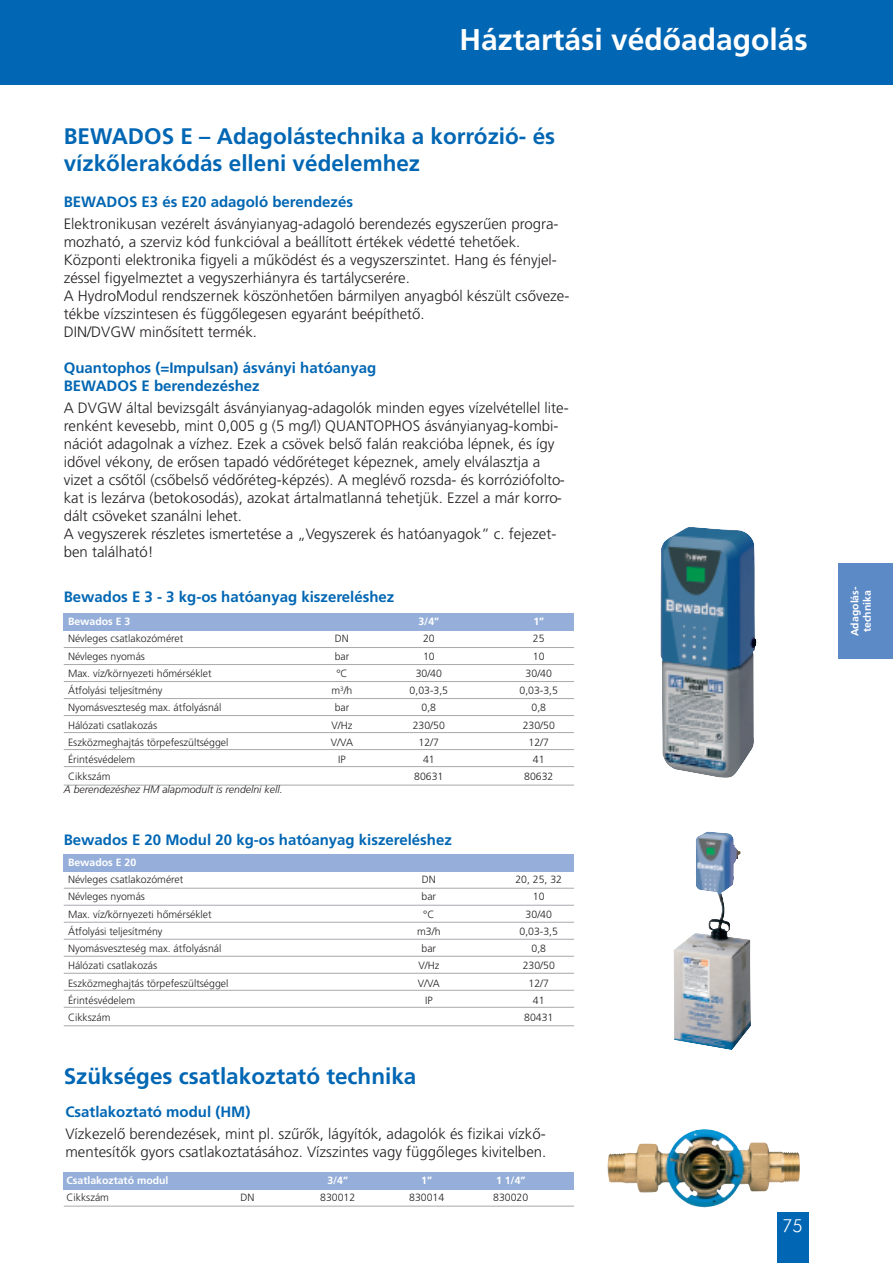
<style>
.page{position:relative;width:893px;height:1263px;background:#fff}
.page>*{position:absolute;margin:0;border:0;box-sizing:border-box;transform-origin:0 0}
.t1{font:700 30px "Frutiger CE";color:#fff}
.t2{font:700 22.5px/27px "Frutiger CE";color:#0166b3}
.t3{font:18px "Futura Lt HU Normal";color:#fff}
.t4{font:300 15px/18px "Frutiger CE";color:#231f20}
.t5{font:700 15px/18px "Frutiger CE";color:#0166b3}
.t6{font:300 10.5px "Frutiger CE";color:#231f20}
.t7{font:700 10.5px/12.6px "Frutiger CE";color:#fff;text-align:center}
.t8{font:italic 300 10.5px "Frutiger CE";color:#231f20}
</style>
<div class="page">
<div style="left:0;top:0;width:893px;height:85px;background:#0166b3"></div>
<div style="left:64px;top:614px;width:510px;height:17px;background:#96afda"></div>
<hr style="left:64px;top:647px;width:510px;height:1px;background:#a8a9ad">
<hr style="left:64px;top:664px;width:510px;height:1px;background:#a8a9ad">
<hr style="left:64px;top:681px;width:510px;height:1px;background:#a8a9ad">
<hr style="left:64px;top:698px;width:510px;height:1px;background:#a8a9ad">
<hr style="left:64px;top:715px;width:510px;height:1px;background:#a8a9ad">
<hr style="left:64px;top:732px;width:510px;height:1px;background:#a8a9ad">
<hr style="left:64px;top:749px;width:510px;height:1px;background:#a8a9ad">
<hr style="left:64px;top:766px;width:510px;height:1px;background:#a8a9ad">
<hr style="left:64px;top:785px;width:510px;height:1px;background:#a8a9ad">
<div style="left:64px;top:854px;width:510px;height:17px;background:#96afda"></div>
<hr style="left:64px;top:888px;width:510px;height:1px;background:#a8a9ad">
<hr style="left:64px;top:905px;width:510px;height:1px;background:#a8a9ad">
<hr style="left:64px;top:922px;width:510px;height:1px;background:#a8a9ad">
<hr style="left:64px;top:939px;width:510px;height:1px;background:#a8a9ad">
<hr style="left:64px;top:956px;width:510px;height:1px;background:#a8a9ad">
<hr style="left:64px;top:973px;width:510px;height:1px;background:#a8a9ad">
<hr style="left:64px;top:990px;width:510px;height:1px;background:#a8a9ad">
<hr style="left:64px;top:1007px;width:510px;height:1px;background:#a8a9ad">
<hr style="left:64px;top:1025px;width:510px;height:1px;background:#a8a9ad">
<hr style="left:64px;top:1206px;width:510px;height:1px;background:#a8a9ad">
<img style="left:660px;top:527px;width:97px;height:251px">
<img style="left:673px;top:831px;width:78px;height:219px">
<div style="left:64px;top:1172px;width:510px;height:17px;background:#96afda"></div>
<img style="left:607px;top:1129px;width:193px;height:79px">
<div style="left:777px;top:1212px;width:31px;height:51px;background:#0166b3"></div>
<div style="left:838px;top:563px;width:55px;height:96px;background:#5c8ac7"></div>
<h1 class="t1" style="left:459px;top:28px;width:350px">Háztartási védőadagolás</h1>
<h2 class="t2" style="left:64px;top:125px;width:493px">BEWADOS E – Adagolástechnika a korrózió- és vízkőlerakódás elleni védelemhez</h2>
<p class="t5" style="left:64px;top:194px;width:291px">BEWADOS E3 és E20 adagoló berendezés</p>
<p class="t4" style="left:64px;top:216px;width:507px">Elektronikusan vezérelt ásványianyag-adagoló berendezés egyszerűen progra&shy;mozható, a szerviz kód funkcióval a beállított értékek védetté tehetőek.<br>Központi elektronika figyeli a működést és a vegyszerszintet. Hang és fényjel&shy;zéssel figyelmeztet a vegyszerhiányra és tartálycserére.<br>A HydroModul rendszernek köszönhetően bármilyen anyagból készült csőveze&shy;tékbe vízszintesen és függőlegesen egyaránt beépíthető.<br>DIN/DVGW minősített termék.</p>
<p class="t5" style="left:64px;top:360px;width:314px">Quantophos (=Impulsan) ásványi hatóanyag<br>BEWADOS E berendezéshez</p>
<p class="t4" style="left:64px;top:400px;width:506px">A DVGW által bevizsgált ásványianyag-adagolók minden egyes vízelvétellel lite&shy;renként kevesebb, mint 0,005 g (5 mg/l) QUANTOPHOS ásványianyag-kombi&shy;nációt adagolnak a vízhez. Ezek a csövek belső falán reakcióba lépnek, és így idővel vékony, de erősen tapadó védőréteget képeznek, amely elválasztja a vizet a csőtől (csőbelső védőréteg-képzés). A meglévő rozsda- és korróziófolto&shy;kat is lezárva (betokosodás), azokat ártalmatlanná tehetjük. Ezzel a már korro&shy;dált csöveket szanálni lehet.<br>A vegyszerek részletes ismertetése a „Vegyszerek és hatóanyagok” c. fejezet&shy;ben található!</p>
<p class="t5" style="left:64px;top:589px;width:332px">Bewados E 3 - 3 kg-os hatóanyag kiszereléshez</p>
<p class="t7" style="left:68px;top:616px;width:64px">Bewados E 3</p>
<p class="t7" style="left:418px;top:616px;width:22px">3/4”</p>
<p class="t7" style="left:533px;top:616px;width:12px">1”</p>
<p class="t6" style="left:68px;top:634px;width:117px">Névleges csatlakozóméret</p>
<p class="t6" style="left:335px;top:634px;width:16px">DN</p>
<p class="t6" style="left:423px;top:634px;width:13px">20</p>
<p class="t6" style="left:533px;top:634px;width:13px">25</p>
<p class="t6" style="left:68px;top:652px;width:79px">Névleges nyomás</p>
<p class="t6" style="left:335px;top:652px;width:16px">bar</p>
<p class="t6" style="left:423px;top:652px;width:13px">10</p>
<p class="t6" style="left:533px;top:652px;width:13px">10</p>
<p class="t6" style="left:68px;top:669px;width:145px">Max. víz/környezeti hőmérséklet</p>
<p class="t6" style="left:336px;top:669px;width:13px">°C</p>
<p class="t6" style="left:416px;top:669px;width:28px">30/40</p>
<p class="t6" style="left:526px;top:669px;width:28px">30/40</p>
<p class="t6" style="left:68px;top:686px;width:96px">Átfolyási teljesítmény</p>
<p class="t6" style="left:331px;top:686px;width:23px">m<sup>3</sup>/h</p>
<p class="t6" style="left:410px;top:686px;width:40px">0,03-3,5</p>
<p class="t6" style="left:519px;top:686px;width:40px">0,03-3,5</p>
<p class="t6" style="left:68px;top:703px;width:155px">Nyomásveszteség max. átfolyásnál</p>
<p class="t6" style="left:335px;top:703px;width:16px">bar</p>
<p class="t6" style="left:422px;top:703px;width:16px">0,8</p>
<p class="t6" style="left:531px;top:703px;width:16px">0,8</p>
<p class="t6" style="left:68px;top:721px;width:91px">Hálózati csatlakozás</p>
<p class="t6" style="left:331px;top:721px;width:22px">V/Hz</p>
<p class="t6" style="left:413px;top:721px;width:34px">230/50</p>
<p class="t6" style="left:523px;top:721px;width:34px">230/50</p>
<p class="t6" style="left:68px;top:738px;width:162px">Eszközmeghajtás törpefeszültséggel</p>
<p class="t6" style="left:331px;top:738px;width:24px">V/VA</p>
<p class="t6" style="left:419px;top:738px;width:22px">12/7</p>
<p class="t6" style="left:529px;top:738px;width:22px">12/7</p>
<p class="t6" style="left:68px;top:755px;width:69px">Érintésvédelem</p>
<p class="t6" style="left:338px;top:755px;width:9px">IP</p>
<p class="t6" style="left:423px;top:755px;width:13px">41</p>
<p class="t6" style="left:533px;top:755px;width:13px">41</p>
<p class="t6" style="left:68px;top:772px;width:44px">Cikkszám</p>
<p class="t6" style="left:414px;top:772px;width:31px">80631</p>
<p class="t6" style="left:524px;top:772px;width:31px">80632</p>
<p class="t8" style="left:64px;top:785px;width:220px">A berendezéshez HM alapmodult is rendelni kell.</p>
<p class="t5" style="left:64px;top:832px;width:390px">Bewados E 20 Modul 20 kg-os hatóanyag kiszereléshez</p>
<p class="t7" style="left:68px;top:857px;width:70px">Bewados E 20</p>
<p class="t6" style="left:68px;top:875px;width:117px">Névleges csatlakozóméret</p>
<p class="t6" style="left:422px;top:875px;width:16px">DN</p>
<p class="t6" style="left:515px;top:875px;width:48px">20, 25, 32</p>
<p class="t6" style="left:68px;top:892px;width:79px">Névleges nyomás</p>
<p class="t6" style="left:422px;top:892px;width:16px">bar</p>
<p class="t6" style="left:533px;top:892px;width:13px">10</p>
<p class="t6" style="left:68px;top:910px;width:145px">Max. víz/környezeti hőmérséklet</p>
<p class="t6" style="left:423px;top:910px;width:13px">°C</p>
<p class="t6" style="left:526px;top:910px;width:28px">30/40</p>
<p class="t6" style="left:68px;top:927px;width:96px">Átfolyási teljesítmény</p>
<p class="t6" style="left:417px;top:927px;width:25px">m3/h</p>
<p class="t6" style="left:519px;top:927px;width:40px">0,03-3,5</p>
<p class="t6" style="left:68px;top:944px;width:155px">Nyomásveszteség max. átfolyásnál</p>
<p class="t6" style="left:422px;top:944px;width:16px">bar</p>
<p class="t6" style="left:531px;top:944px;width:16px">0,8</p>
<p class="t6" style="left:68px;top:961px;width:91px">Hálózati csatlakozás</p>
<p class="t6" style="left:418px;top:961px;width:22px">V/Hz</p>
<p class="t6" style="left:523px;top:961px;width:34px">230/50</p>
<p class="t6" style="left:68px;top:979px;width:162px">Eszközmeghajtás törpefeszültséggel</p>
<p class="t6" style="left:418px;top:979px;width:24px">V/VA</p>
<p class="t6" style="left:529px;top:979px;width:22px">12/7</p>
<p class="t6" style="left:68px;top:996px;width:69px">Érintésvédelem</p>
<p class="t6" style="left:425px;top:996px;width:9px">IP</p>
<p class="t6" style="left:533px;top:996px;width:13px">41</p>
<p class="t6" style="left:68px;top:1013px;width:44px">Cikkszám</p>
<p class="t6" style="left:524px;top:1013px;width:31px">80431</p>
<h2 class="t2" style="left:64px;top:1065px;width:354px">Szükséges csatlakoztató technika</h2>
<p class="t5" style="left:65px;top:1104px;width:187px">Csatlakoztató modul (HM)</p>
<p class="t4" style="left:65px;top:1126px;width:482px">Vízkezelő berendezések, mint pl. szűrők, lágyítók, adagolók és fizikai vízkő&shy;mentesítők gyors csatlakoztatásához. Vízszintes vagy függőleges kivitelben.</p>
<p class="t7" style="left:66px;top:1175px;width:104px">Csatlakoztató modul</p>
<p class="t7" style="left:327px;top:1175px;width:22px">3/4”</p>
<p class="t7" style="left:421px;top:1175px;width:12px">1”</p>
<p class="t7" style="left:496px;top:1175px;width:31px">1 1/4”</p>
<p class="t6" style="left:66px;top:1193px;width:44px">Cikkszám</p>
<p class="t6" style="left:241px;top:1193px;width:16px">DN</p>
<p class="t6" style="left:320px;top:1193px;width:37px">830012</p>
<p class="t6" style="left:409px;top:1193px;width:37px">830014</p>
<p class="t6" style="left:493px;top:1193px;width:37px">830020</p>
<p class="t3" style="left:782px;top:1216px;width:22px">75</p>
<p class="t7" style="left:849px;top:636px;width:51px;rotate:-90deg">Adagolás&shy;technika</p>
</div>
